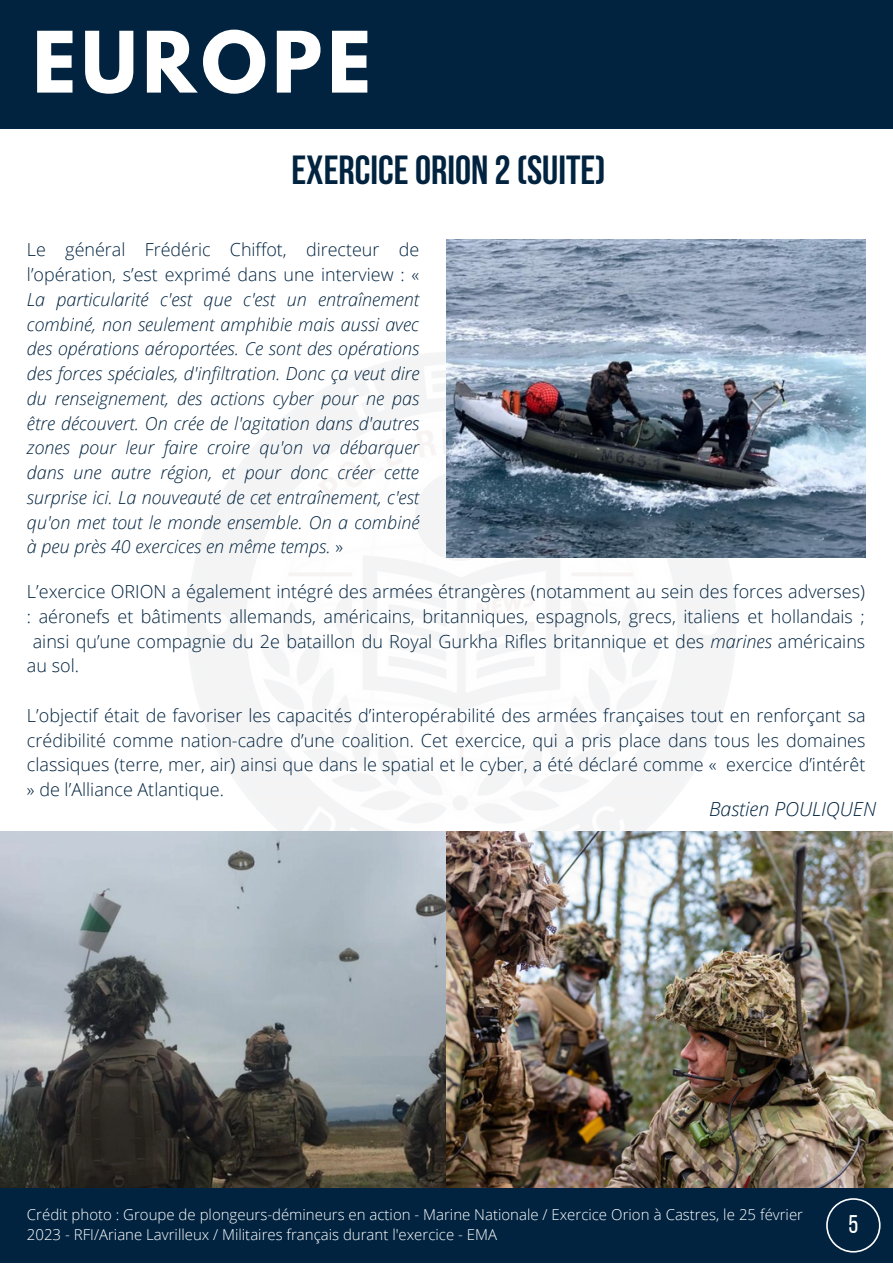
<style>
.page{position:relative;width:893px;height:1264px;background:#fff}
.page>*{position:absolute;margin:0;border:0;box-sizing:border-box;transform-origin:0 0}
.t1{font:700 75px "League Spartan";letter-spacing:.07em;color:#fff}
.t2{font:700 40.5px "Bebas Neue";color:#01233f}
.t3{font:25.5px "Bebas Neue";color:#fff}
.t4{font:italic 300 19.5px "Open Sans";color:#01233f}
.t5{font:300 18px/24.8px "Open Sans";color:#01233f;text-align:justify}
.t6{font:italic 300 17.85px/24.8px "Open Sans";color:#01233f;text-align:justify}
.t7{font:300 17.85px/24.8px "Open Sans";color:#01233f}
.t8{font:300 15px/20.2px "Open Sans";color:#fff}
.s1{font-style:normal}
.s2{font-style:italic}
</style>
<div class="page">
<div style="left:0;top:0;width:892px;height:128px;background:#01233f"></div>
<img style="left:188px;top:352px;width:548px;height:479px">
<img style="left:0;top:831px;width:446px;height:356px">
<img style="left:446px;top:831px;width:446px;height:356px">
<div style="left:0;top:1187px;width:892px;height:75px;background:#01233f"></div>
<img style="left:446px;top:239px;width:419px;height:318px">
<svg style="left:826px;top:1198px;width:54px;height:54px"></svg>
<h1 class="t1" style="left:33px;top:25px;width:340px">EUROPE</h1>
<h2 class="t2" style="left:291px;top:153px;width:315px">EXERCICEORION 2 (SUITE)</h2>
<p class="t7" style="left:27px;top:237px;width:394px">Le général Frédéric Chiffot, directeur de l’opération, s’est exprimé dans une interview : «</p>
<p class="t6" style="left:27px;top:286px;width:394px">La particularité c'est que c'est un entraînement combiné, non seulement amphibie mais aussi avec des opérations aéroportées. Ce sont des opérations des forces spéciales, d'infiltration. Donc ça veut dire du renseignement, des actions cyber pour ne pas être découvert. On crée de l'agitation dans d'autres zones pour leur faire croire qu'on va débarquer dans une autre région, et pour donc créer cette surprise ici. La nouveauté de cet entraînement, c'est qu'on met tout le monde ensemble. On a combiné à peu près 40 exercices en même temps. <span class="s1">»</span></p>
<p class="t5" style="left:27px;top:579px;width:839px">L’exercice ORION a également intégré des armées étrangères (notamment au sein des forces adverses)</p>
<p class="t5" style="left:27px;top:603px;width:839px">: aéronefs et bâtiments allemands, américains, britanniques, espagnols, grecs, italiens et hollandais ;</p>
<p class="t5" style="left:33px;top:628px;width:833px">ainsi qu’une compagnie du 2e bataillon du Royal Gurkha Rifles britannique et des <span class="s2">marines</span> américains</p>
<p class="t5" style="left:27px;top:653px;width:53px">au sol.</p>
<p class="t5" style="left:27px;top:702px;width:840px">L’objectif était de favoriser les capacités d’interopérabilité des armées françaises tout en renforçant sa crédibilité comme nation-cadre d’une coalition. Cet exercice, qui a pris place dans tous les domaines classiques (terre, mer, air) ainsi que dans le spatial et le cyber, a été déclaré comme « exercice d’intérêt » de l’Alliance Atlantique.</p>
<p class="t4" style="left:709px;top:795px;width:168px">Bastien POULIQUEN</p>
<p class="t8" style="left:27px;top:1203px;width:777px">Crédit photo : Groupe de plongeurs-démineurs en action - Marine Nationale / Exercice Orion à Castres, le 25 février<br>2023 - RFI/Ariane Lavrilleux / Militaires français durant l'exercice - EMA</p>
<h3 class="t3" style="left:848px;top:1214px;width:11px">5</h3>
</div>
